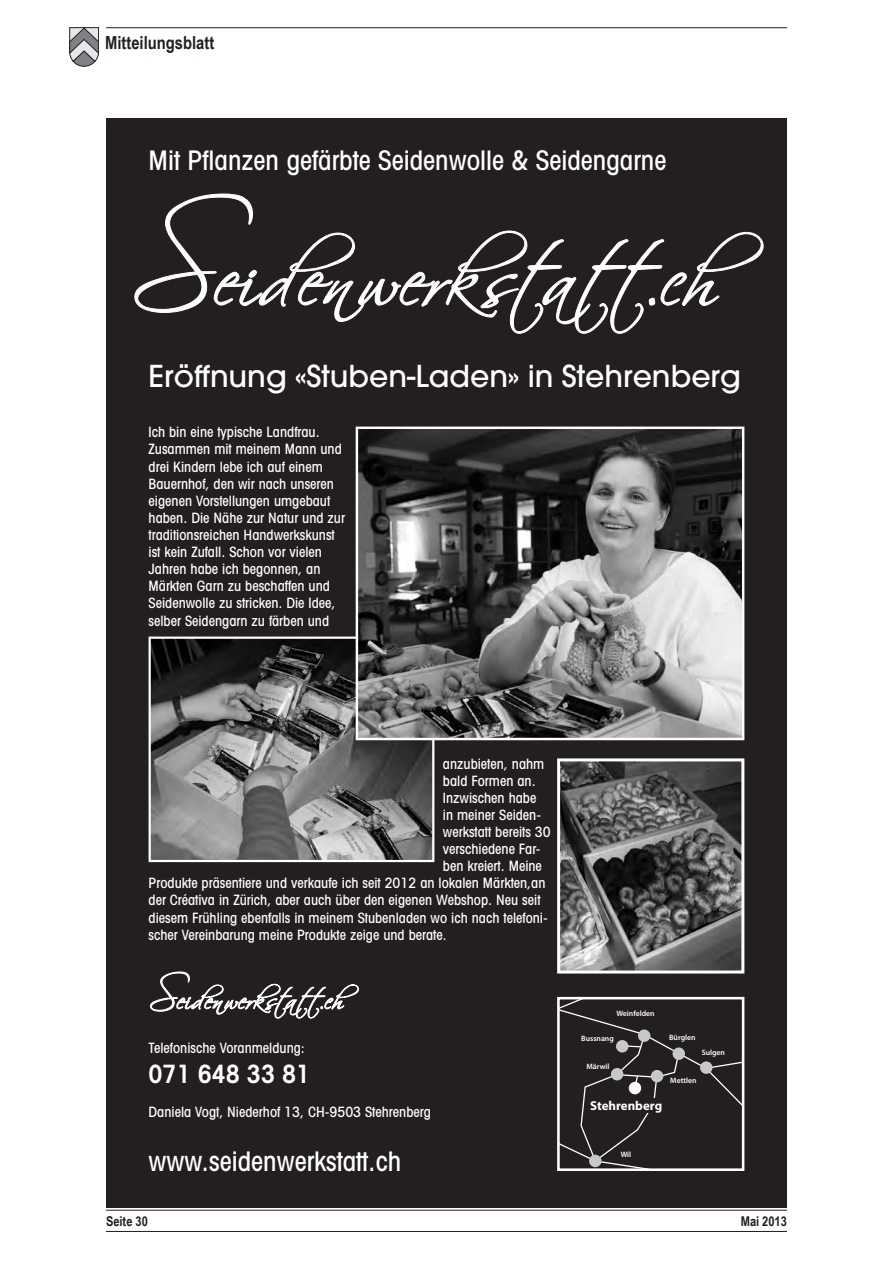
<style>
.page{position:relative;width:893px;height:1263px;background:#fff}
.page>*{position:absolute;margin:0;border:0;box-sizing:border-box;transform-origin:0 0}
.t1{font:500 30px "Avant Garde";color:#fff}
.t2{font:500 condensed 27px "Avant Garde";color:#fff}
.t3{font:600 condensed 25.2px "Avant Garde";color:#fff}
.t4{font:700 18px "Arial Narrow";color:#231f20}
.t5{font:500 condensed 14.25px/17.1px "Avant Garde";color:#fff}
.t6{font:700 13.5px "Arial Narrow";color:#231f20}
.t7{font:700 12.9px "Myriad Pro";color:#fff}
.t8{font:600 7.8px "Myriad Pro";color:#fff}
.s1{font-size:13.8px}
</style>
<div class="page">
<svg style="left:70px;top:28px;width:29px;height:38px"></svg>
<hr style="left:106px;top:27px;width:680px;height:1px;background:#231f20">
<hr style="left:106px;top:1209px;width:680px;height:1px;background:#231f20">
<hr style="left:106px;top:1230px;width:680px;height:1px;background:#231f20">
<div style="left:106px;top:119px;width:680px;height:1088px;background:#231f20"></div>
<svg style="left:134px;top:193px;width:629px;height:141px"></svg>
<img style="left:561px;top:762px;width:179px;height:207px">
<div style="left:557px;top:758px;width:187px;height:215px;border:3px solid #fff"></div>
<img style="left:151px;top:639px;width:280px;height:219px">
<div style="left:148px;top:636px;width:286px;height:225px;border:2px solid #fff"></div>
<img style="left:358px;top:429px;width:383px;height:308px">
<div style="left:355px;top:426px;width:389px;height:314px;border:2px solid #fff"></div>
<svg style="left:561px;top:1000px;width:179px;height:166px"></svg>
<div style="left:588px;top:1098px;width:76px;height:15px;background:#231f20"></div>
<div style="left:557px;top:996px;width:187px;height:174px;border:3px solid #fff"></div>
<svg style="left:150px;top:971px;width:209px;height:47px"></svg>
<p class="t4" style="left:105px;top:32px;width:111px">Mitteilungsblatt</p>
<h2 class="t2" style="left:148px;top:143px;width:519px">Mit Pflanzen gefärbte Seidenwolle &amp; Seidengarne</h2>
<h1 class="t1" style="left:148px;top:357px;width:594px">Eröffnung «Stuben-Laden» in Stehrenberg</h1>
<p class="t5" style="left:148px;top:423px;width:198px">Ich bin eine typische Landfrau.<br>Zusammen mit meinem Mann und drei Kindern lebe ich auf einem<br>Bauernhof, den wir nach unseren eigenen Vorstellungen umgebaut haben. Die Nähe zur Natur und zur traditionsreichen Handwerkskunst ist kein Zufall. Schon vor vielen<br>Jahren habe ich begonnen, an<br>Märkten Garn zu beschaffen und<br>Seidenwolle zu stricken. Die Idee, selber Seidengarn zu färben und</p>
<p class="t5" style="left:443px;top:754px;width:103px">anzubieten, nahm</p>
<p class="t5" style="left:443px;top:771px;width:94px">bald Formen an.</p>
<p class="t5" style="left:443px;top:788px;width:95px">Inzwischen habe</p>
<p class="t5" style="left:443px;top:805px;width:100px">in meiner Seiden-</p>
<p class="t5" style="left:443px;top:822px;width:109px">werkstatt bereits 30</p>
<p class="t5" style="left:443px;top:840px;width:99px">verschiedene Far-</p>
<p class="t5" style="left:443px;top:857px;width:100px">ben kreiert. Meine</p>
<p class="t5" style="left:148px;top:874px;width:398px">Produkte präsentiere und verkaufe ich seit 2012 an lokalen Märkten,an</p>
<p class="t5" style="left:148px;top:891px;width:393px">der Créativa in Zürich, aber auch über den eigenen Webshop. Neu seit</p>
<p class="t5" style="left:148px;top:908px;width:400px">diesem Frühling ebenfalls in meinem Stubenladen wo ich nach telefoni-</p>
<p class="t5" style="left:148px;top:925px;width:299px">scher Vereinbarung meine Produkte zeige und berate<span class="s1">.</span></p>
<p class="t8" style="left:616px;top:1007px;width:40px">Weinfelden</p>
<p class="t8" style="left:581px;top:1033px;width:34px">Bussnang</p>
<p class="t5" style="left:148px;top:1038px;width:158px">Telefonische Voranmeldung:</p>
<h3 class="t3" style="left:148px;top:1058px;width:163px">071 648 33 81</h3>
<p class="t5" style="left:148px;top:1102px;width:284px">Daniela Vogt, Niederhof 13, CH-9503 Stehrenberg</p>
<h2 class="t2" style="left:148px;top:1144px;width:254px">www.seidenwerkstatt.ch</h2>
<p class="t8" style="left:620px;top:1149px;width:12px">Wil</p>
<p class="t8" style="left:586px;top:1060px;width:25px">Märwil</p>
<p class="t7" style="left:590px;top:1096px;width:74px">Stehrenberg</p>
<p class="t8" style="left:669px;top:1032px;width:28px">Bürglen</p>
<p class="t8" style="left:701px;top:1047px;width:25px">Sulgen</p>
<p class="t8" style="left:670px;top:1075px;width:28px">Mettlen</p>
<p class="t6" style="left:106px;top:1213px;width:43px">Seite 30</p>
<p class="t6" style="left:740px;top:1213px;width:48px">Mai 2013</p>
</div>
